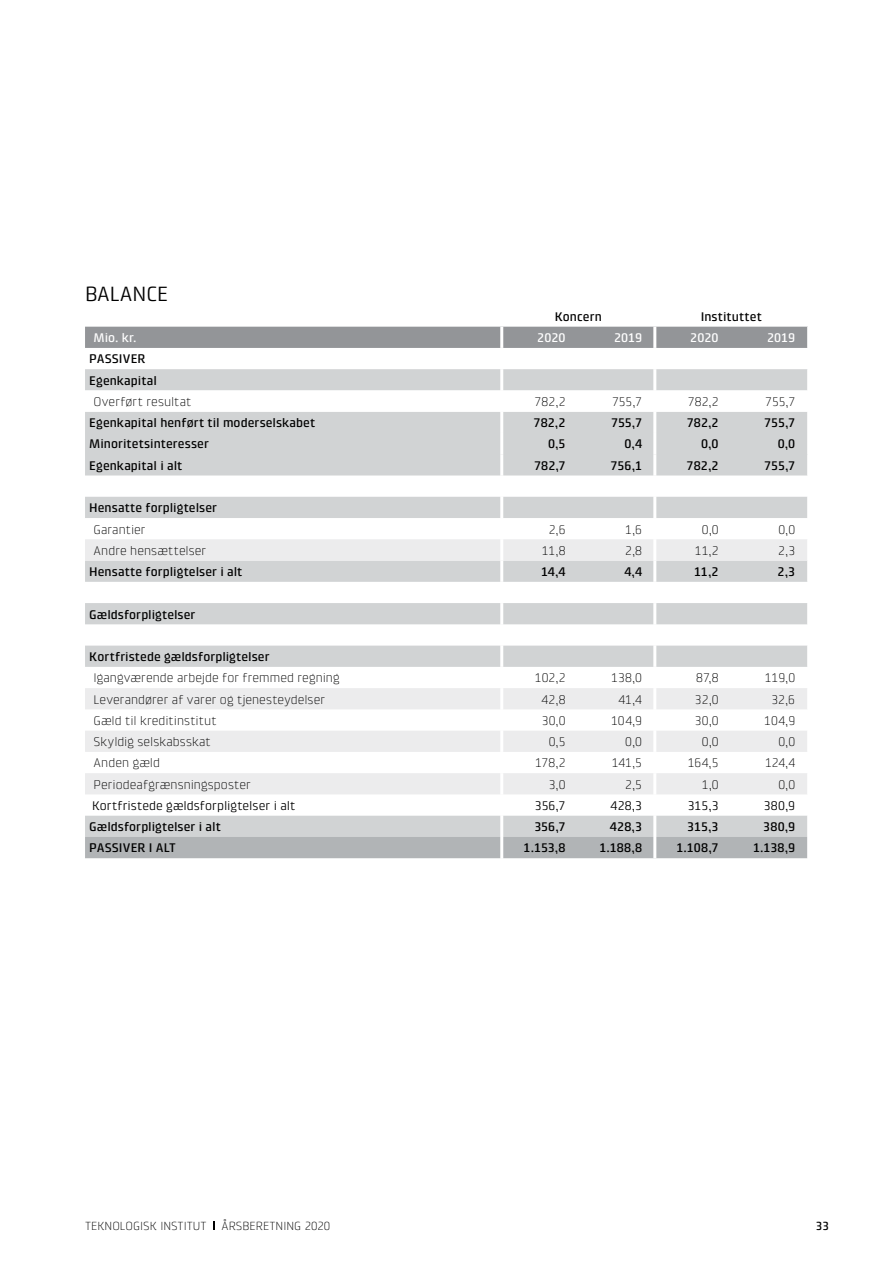
<style>
.page{position:relative;width:893px;height:1263px;background:#fff}
.page>*{position:absolute;margin:0;border:0;box-sizing:border-box;transform-origin:0 0}
.t1{font:21px "Klint Pro";color:#000}
.t2{font:500 12.75px/21.3px "Klint Pro";color:#000}
.t3{font:300 12.75px "Klint Pro";color:#000}
.t4{font:12.75px "Klint Pro";letter-spacing:.005em;color:#000}
.t5{font:500 12.75px "Klint Pro";letter-spacing:.005em;color:#fff}
.t6{font:300 12px "Klint Pro";color:#000}
.t7{font:500 12px "Klint Pro";color:#000}
</style>
<div class="page">
<svg style="left:213px;top:1221px;width:2px;height:9px"></svg>
<div style="left:85px;top:327px;width:722px;height:21px;background:#939598"></div>
<svg style="left:85px;top:369px;width:722px;height:468px;fill:#d1d3d4"></svg>
<svg style="left:85px;top:390px;width:722px;height:22px"></svg>
<svg style="left:85px;top:539px;width:722px;height:255px"></svg>
<div style="left:85px;top:837px;width:722px;height:21px;background:#b1b4b6"></div>
<hr style="left:500px;top:327px;width:3px;height:21px;background:#fff">
<hr style="left:500px;top:369px;width:3px;height:21px;background:#fff">
<hr style="left:500px;top:390px;width:3px;height:22px;background:#fff">
<hr style="left:500px;top:412px;width:3px;height:21px;background:#fff">
<hr style="left:500px;top:433px;width:3px;height:21px;background:#fff">
<hr style="left:500px;top:454px;width:3px;height:21px;background:#fff">
<hr style="left:500px;top:475px;width:3px;height:22px;background:#fff">
<hr style="left:500px;top:497px;width:3px;height:21px;background:#fff">
<hr style="left:500px;top:518px;width:3px;height:21px;background:#fff">
<hr style="left:500px;top:539px;width:3px;height:21px;background:#fff">
<hr style="left:500px;top:560px;width:3px;height:22px;background:#fff">
<hr style="left:500px;top:582px;width:3px;height:21px;background:#fff">
<hr style="left:500px;top:603px;width:3px;height:21px;background:#fff">
<hr style="left:500px;top:624px;width:3px;height:22px;background:#fff">
<hr style="left:500px;top:646px;width:3px;height:21px;background:#fff">
<hr style="left:500px;top:667px;width:3px;height:21px;background:#fff">
<hr style="left:500px;top:688px;width:3px;height:21px;background:#fff">
<hr style="left:500px;top:709px;width:3px;height:22px;background:#fff">
<hr style="left:500px;top:731px;width:3px;height:21px;background:#fff">
<hr style="left:500px;top:752px;width:3px;height:21px;background:#fff">
<hr style="left:500px;top:773px;width:3px;height:21px;background:#fff">
<hr style="left:500px;top:794px;width:3px;height:22px;background:#fff">
<hr style="left:500px;top:816px;width:3px;height:21px;background:#fff">
<hr style="left:500px;top:837px;width:3px;height:21px;background:#fff">
<hr style="left:653px;top:327px;width:3px;height:21px;background:#fff">
<hr style="left:653px;top:369px;width:3px;height:21px;background:#fff">
<hr style="left:653px;top:390px;width:3px;height:22px;background:#fff">
<hr style="left:653px;top:412px;width:3px;height:21px;background:#fff">
<hr style="left:653px;top:433px;width:3px;height:21px;background:#fff">
<hr style="left:653px;top:454px;width:3px;height:21px;background:#fff">
<hr style="left:653px;top:475px;width:3px;height:22px;background:#fff">
<hr style="left:653px;top:497px;width:3px;height:21px;background:#fff">
<hr style="left:653px;top:518px;width:3px;height:21px;background:#fff">
<hr style="left:653px;top:539px;width:3px;height:21px;background:#fff">
<hr style="left:653px;top:560px;width:3px;height:22px;background:#fff">
<hr style="left:653px;top:582px;width:3px;height:21px;background:#fff">
<hr style="left:653px;top:603px;width:3px;height:21px;background:#fff">
<hr style="left:653px;top:624px;width:3px;height:22px;background:#fff">
<hr style="left:653px;top:646px;width:3px;height:21px;background:#fff">
<hr style="left:653px;top:667px;width:3px;height:21px;background:#fff">
<hr style="left:653px;top:688px;width:3px;height:21px;background:#fff">
<hr style="left:653px;top:709px;width:3px;height:22px;background:#fff">
<hr style="left:653px;top:731px;width:3px;height:21px;background:#fff">
<hr style="left:653px;top:752px;width:3px;height:21px;background:#fff">
<hr style="left:653px;top:773px;width:3px;height:21px;background:#fff">
<hr style="left:653px;top:794px;width:3px;height:22px;background:#fff">
<hr style="left:653px;top:816px;width:3px;height:21px;background:#fff">
<hr style="left:653px;top:837px;width:3px;height:21px;background:#fff">
<h1 class="t1" style="left:85px;top:282px;width:85px">BALANCE</h1>
<p class="t2" style="left:555px;top:306px;width:49px">Koncern</p>
<p class="t2" style="left:701px;top:306px;width:63px">Instituttet</p>
<p class="t5" style="left:94px;top:331px;width:45px">Mio. kr.</p>
<p class="t5" style="left:537px;top:331px;width:30px">2020</p>
<p class="t5" style="left:614px;top:331px;width:30px">2019</p>
<p class="t5" style="left:690px;top:331px;width:30px">2020</p>
<p class="t5" style="left:767px;top:331px;width:30px">2019</p>
<p class="t2" style="left:89px;top:348px;width:69px">PASSIVER<br>Egenkapital</p>
<p class="t3" style="left:94px;top:394px;width:99px">Overført resultat</p>
<p class="t3" style="left:535px;top:394px;width:32px">782,2</p>
<p class="t3" style="left:612px;top:394px;width:31px">755,7</p>
<p class="t3" style="left:688px;top:394px;width:32px">782,2</p>
<p class="t3" style="left:765px;top:394px;width:31px">755,7</p>
<p class="t2" style="left:89px;top:412px;width:228px">Egenkapital henført til moderselskabet</p>
<p class="t2" style="left:534px;top:412px;width:33px">782,2</p>
<p class="t2" style="left:611px;top:412px;width:33px">755,7</p>
<p class="t2" style="left:687px;top:412px;width:33px">782,2</p>
<p class="t2" style="left:764px;top:412px;width:33px">755,7</p>
<p class="t2" style="left:89px;top:433px;width:121px">Minoritetsinteresser</p>
<p class="t2" style="left:548px;top:433px;width:19px">0,5</p>
<p class="t2" style="left:625px;top:433px;width:19px">0,4</p>
<p class="t2" style="left:701px;top:433px;width:19px">0,0</p>
<p class="t2" style="left:778px;top:433px;width:19px">0,0</p>
<p class="t2" style="left:89px;top:455px;width:95px">Egenkapital i alt</p>
<p class="t2" style="left:534px;top:455px;width:33px">782,7</p>
<p class="t2" style="left:611px;top:455px;width:33px">756,1</p>
<p class="t2" style="left:687px;top:455px;width:33px">782,2</p>
<p class="t2" style="left:764px;top:455px;width:33px">755,7</p>
<p class="t2" style="left:89px;top:497px;width:129px">Hensatte forpligtelser</p>
<p class="t3" style="left:94px;top:522px;width:54px">Garantier</p>
<p class="t3" style="left:549px;top:522px;width:18px">2,6</p>
<p class="t3" style="left:625px;top:522px;width:18px">1,6</p>
<p class="t3" style="left:702px;top:522px;width:18px">0,0</p>
<p class="t3" style="left:778px;top:522px;width:18px">0,0</p>
<p class="t3" style="left:94px;top:543px;width:114px">Andre hensættelser</p>
<p class="t3" style="left:542px;top:543px;width:25px">11,8</p>
<p class="t3" style="left:625px;top:543px;width:18px">2,8</p>
<p class="t3" style="left:695px;top:543px;width:25px">11,2</p>
<p class="t3" style="left:778px;top:543px;width:18px">2,3</p>
<p class="t2" style="left:89px;top:561px;width:155px">Hensatte forpligtelser i alt</p>
<p class="t2" style="left:541px;top:561px;width:26px">14,4</p>
<p class="t2" style="left:624px;top:561px;width:19px">4,4</p>
<p class="t2" style="left:694px;top:561px;width:26px">11,2</p>
<p class="t2" style="left:778px;top:561px;width:19px">2,3</p>
<p class="t2" style="left:89px;top:603px;width:108px">Gældsforpligtelser</p>
<p class="t2" style="left:89px;top:646px;width:182px">Kortfristede gældsforpligtelser</p>
<p class="t3" style="left:94px;top:671px;width:248px">Igangværende arbejde for fremmed regning</p>
<p class="t3" style="left:535px;top:671px;width:32px">102,2</p>
<p class="t3" style="left:611px;top:671px;width:32px">138,0</p>
<p class="t3" style="left:696px;top:671px;width:24px">87,8</p>
<p class="t3" style="left:765px;top:671px;width:32px">119,0</p>
<p class="t3" style="left:94px;top:692px;width:233px">Leverandører af varer og tjenesteydelser</p>
<p class="t3" style="left:542px;top:692px;width:25px">42,8</p>
<p class="t3" style="left:618px;top:692px;width:25px">41,4</p>
<p class="t3" style="left:695px;top:692px;width:25px">32,0</p>
<p class="t3" style="left:771px;top:692px;width:25px">32,6</p>
<p class="t3" style="left:93px;top:713px;width:125px">Gæld til kreditinstitut</p>
<p class="t3" style="left:542px;top:713px;width:25px">30,0</p>
<p class="t3" style="left:611px;top:713px;width:32px">104,9</p>
<p class="t3" style="left:695px;top:713px;width:25px">30,0</p>
<p class="t3" style="left:764px;top:713px;width:32px">104,9</p>
<p class="t3" style="left:94px;top:735px;width:119px">Skyldig selskabsskat</p>
<p class="t3" style="left:549px;top:734px;width:18px">0,5</p>
<p class="t3" style="left:625px;top:734px;width:18px">0,0</p>
<p class="t3" style="left:702px;top:734px;width:18px">0,0</p>
<p class="t3" style="left:778px;top:734px;width:18px">0,0</p>
<p class="t3" style="left:94px;top:756px;width:68px">Anden gæld</p>
<p class="t3" style="left:535px;top:756px;width:32px">178,2</p>
<p class="t3" style="left:612px;top:756px;width:32px">141,5</p>
<p class="t3" style="left:688px;top:756px;width:32px">164,5</p>
<p class="t3" style="left:765px;top:756px;width:32px">124,4</p>
<p class="t3" style="left:93px;top:777px;width:159px">Periodeafgrænsningsposter</p>
<p class="t3" style="left:549px;top:777px;width:18px">3,0</p>
<p class="t3" style="left:625px;top:777px;width:18px">2,5</p>
<p class="t3" style="left:702px;top:777px;width:18px">1,0</p>
<p class="t3" style="left:778px;top:777px;width:18px">0,0</p>
<p class="t4" style="left:92px;top:798px;width:205px">Kortfristede gældsforpligtelser i alt</p>
<p class="t4" style="left:535px;top:798px;width:32px">356,7</p>
<p class="t4" style="left:610px;top:798px;width:33px">428,3</p>
<p class="t4" style="left:688px;top:798px;width:32px">315,3</p>
<p class="t4" style="left:764px;top:798px;width:33px">380,9</p>
<p class="t2" style="left:89px;top:816px;width:133px">Gældsforpligtelser i alt</p>
<p class="t2" style="left:534px;top:816px;width:33px">356,7</p>
<p class="t2" style="left:610px;top:816px;width:34px">428,3</p>
<p class="t2" style="left:687px;top:816px;width:33px">315,3</p>
<p class="t2" style="left:763px;top:816px;width:33px">380,9</p>
<p class="t2" style="left:89px;top:837px;width:88px">PASSIVER I ALT</p>
<p class="t2" style="left:524px;top:837px;width:43px">1.153,8</p>
<p class="t2" style="left:599px;top:837px;width:44px">1.188,8</p>
<p class="t2" style="left:676px;top:837px;width:44px">1.108,7</p>
<p class="t2" style="left:753px;top:837px;width:44px">1.138,9</p>
<p class="t6" style="left:85px;top:1219px;width:123px">TEKNOLOGISK INSTITUT</p>
<p class="t6" style="left:222px;top:1219px;width:110px">ÅRSBERETNING 2020</p>
<p class="t7" style="left:816px;top:1219px;width:15px">33</p>
</div>
